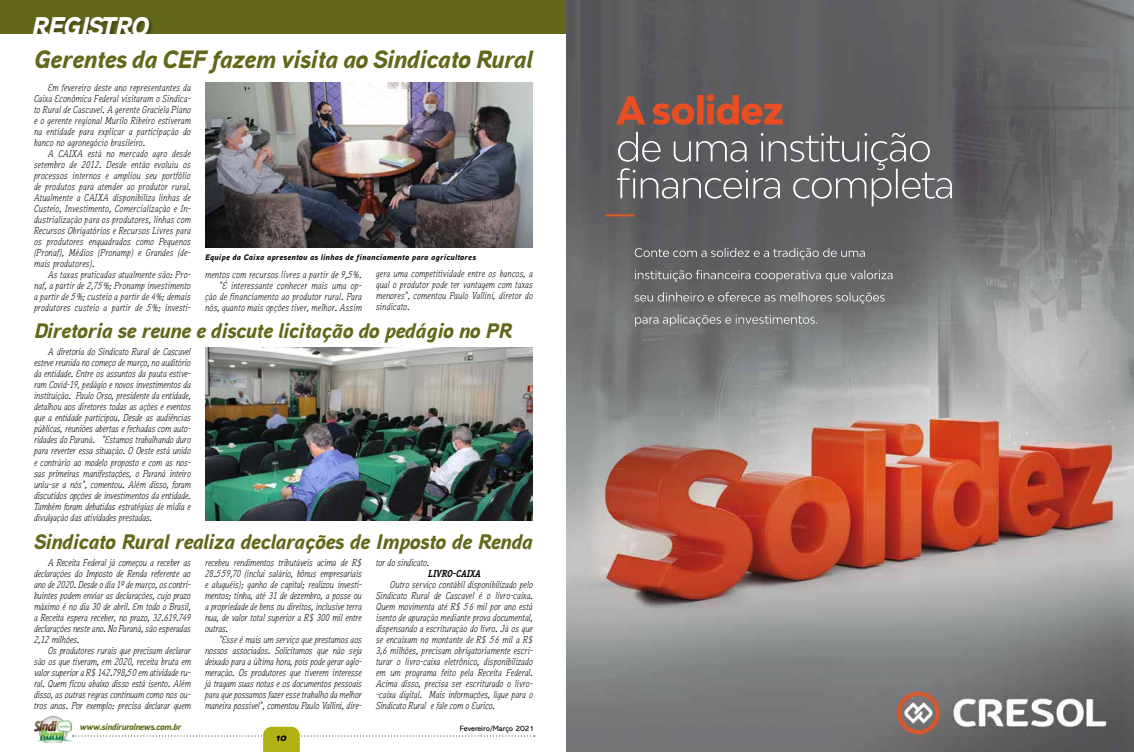
<style>
.page{position:relative;width:1134px;height:752px;background:#fff}
.page>*{position:absolute;margin:0;border:0;box-sizing:border-box;transform-origin:0 0}
.t1{font:27px "Aaux Pro Black Italic OSF";letter-spacing:-.06em;color:#fff}
.t2{font:25px "Aaux Pro Black Italic OSF";letter-spacing:-.03em;color:#636719}
.t3{font:21px "Aaux Pro Black Italic OSF";letter-spacing:-.03em;color:#636719}
.t4{font:11px "Aaux Pro Black Italic OSF";color:#000}
.t5{font:italic 300 10px/11px "Aaux Office";color:#000;text-align:justify}
.t6{font:italic 300 10px/11px "Aaux Office";letter-spacing:.02em;color:#000;text-align:right}
.t7{font:italic 700 10px "Aaux Office";color:#000}
.t8{font:9px "Aaux Pro Black Italic OSF";letter-spacing:-.06em;color:#636719}
.t9{font:8px "Aaux Pro Black Italic OSF";letter-spacing:.02em;color:#000}
.t10{font:7.7px "Abadi";color:#000}
</style>
<div class="page">
<svg style="left:73px;top:726px;width:462px;height:25px"></svg>
<img style="left:34px;top:716px;width:37px;height:26px">
<div style="left:0;top:0;width:567px;height:34px;background:#636719"></div>
<div style="left:31px;top:16px;width:123px;height:25px;background:#000;opacity:.35"></div>
<div style="left:0;top:34px;width:567px;height:12px;background:#fff"></div>
<img style="left:205px;top:82px;width:328px;height:166px">
<img style="left:205px;top:347px;width:328px;height:173px">
<img style="left:567px;top:0;width:567px;height:751px">
<h1 class="t1" style="left:31px;top:9px;width:119px">REGISTRO</h1>
<h2 class="t2" style="left:34px;top:43px;width:500px">Gerentes da CEF fazem visita ao Sindicato Rural</h2>
<p class="t5" style="left:34px;top:82px;width:158px;text-indent:14px">Em fevereiro deste ano representantes da Caixa Econômica Federal visitaram o Sindica&shy;to Rural de Cascavel. A gerente Graciela Piano e o gerente regional Murilo Ribeiro estiveram na entidade para explicar a participação do banco no agronegócio brasileiro.</p>
<p class="t5" style="left:34px;top:148px;width:158px;text-indent:14px">A CAIXA está no mercado agro desde setembro de 2012. Desde então evoluiu os processos internos e ampliou seu portfólio de produtos para atender ao produtor rural.<br>Atualmente a CAIXA disponibiliza linhas de Custeio, Investimento, Comercialização e In&shy;dustrialização para os produtores, linhas com Recursos Obrigatórios e Recursos Livres para os produtores enquadrados como Pequenos (Pronaf), Médios (Pronamp) e Grandes (de&shy;mais produtores).</p>
<p class="t5" style="left:34px;top:269px;width:158px;text-indent:14px">As taxas praticadas atualmente são: Pro&shy;naf, a partir de 2,75%; Pronamp investimento a partir de 5%; custeio a partir de 4%; demais produtores custeio a partir de 5%; investi-</p>
<p class="t9" style="left:205px;top:252px;width:272px">Equipe da Caixa apresentou as linhas de financiamento para agricultores</p>
<p class="t6" style="left:205px;top:268px;width:158px">mentos com recursos livres a partir de 9,5%. “É interessante conhecer mais uma op&shy;ção de financiamento ao produtor rural. Para nós, quanto mais opções tiver, melhor. Assim</p>
<p class="t5" style="left:376px;top:268px;width:158px">gera uma competitividade entre os bancos, a qual o produtor pode ter vantagem com taxas menores”, comentou Paulo Vallini, diretor do sindicato.</p>
<h3 class="t3" style="left:34px;top:317px;width:479px">Diretoria se reune e discute licitação do pedágio no PR</h3>
<p class="t5" style="left:34px;top:346px;width:158px;text-indent:14px">A diretoria do Sindicato Rural de Cascavel esteve reunida no começo de março, no auditório da entidade. Entre os assuntos da pauta estive&shy;ram Covid-19, pedágio e novos investimentos da instituição. Paulo Orso, presidente da entidade, detalhou aos diretores todas as ações e eventos que a entidade participou. Desde as audiências públicas, reuniões abertas e fechadas com auto&shy;ridades do Paraná. “Estamos trabalhando duro para reverter essa situação. O Oeste está unido e contrário ao modelo proposto e com as nos&shy;sas primeiras manifestações, o Paraná inteiro uniu-se a nós”, comentou. Além disso, foram discutidos opções de investimentos da entidade.<br>Também foram debatidas estratégias de mídia e divulgação das atividades prestadas.</p>
<h3 class="t3" style="left:34px;top:527px;width:500px">Sindicato Rural realiza declarações de Imposto de Renda</h3>
<p class="t5" style="left:34px;top:557px;width:158px;text-indent:14px">A Receita Federal já começou a receber as declarações do Imposto de Renda referente ao ano de 2020. Desde o dia 1º de março, os contri&shy;buintes podem enviar as declarações, cujo prazo máximo é no dia 30 de abril. Em todo o Brasil, a Receita espera receber, no prazo, 32.619.749 declarações neste ano. No Paraná, são esperadas 2,12 milhões.</p>
<p class="t5" style="left:34px;top:645px;width:158px;text-indent:14px">Os produtores rurais que precisam declarar são os que tiveram, em 2020, receita bruta em valor superior a R$ 142.798,50 em atividade ru&shy;ral. Quem ficou abaixo disso está isento. Além disso, as outras regras continuam como nos ou&shy;tros anos. Por exemplo: precisa declarar quem</p>
<p class="t8" style="left:80px;top:721px;width:103px">www.sindiruralnews.com.br</p>
<p class="t5" style="left:205px;top:556px;width:158px">recebeu rendimentos tributáveis acima de R$ 28.559,70 (inclui salário, bônus empresariais e aluguéis); ganho de capital; realizou investi&shy;mentos; tinha, até 31 de dezembro, a posse ou a propriedade de bens ou direitos, inclusive terra nua, de valor total superior a R$ 300 mil entre outras.</p>
<p class="t5" style="left:205px;top:633px;width:158px;text-indent:14px">“Esse é mais um serviço que prestamos aos nossos associados. Solicitamos que não seja deixado para a última hora, pois pode gerar aglo&shy;meração. Os produtores que tiverem interesse já tragam suas notas e os documentos pessoais para que possamos fazer esse trabalho da melhor maneira possível”, comentou Paulo Vallini, dire-</p>
<p class="t4" style="left:276px;top:729px;width:12px">10</p>
<p class="t5" style="left:376px;top:557px;width:55px">tor do sindicato.</p>
<p class="t7" style="left:428px;top:567px;width:54px">LIVRO-CAIXA</p>
<p class="t5" style="left:376px;top:579px;width:158px;text-indent:14px">Outro serviço contábil disponibilizado pelo Sindicato Rural de Cascavel é o livro-caixa.<br>Quem movimenta até R$ 56 mil por ano está isento de apuração mediante prova documental, dispensando a escrituração do livro. Já os que se encaixam no montante de R$ 56 mil a R$ 3,6 milhões, precisam obrigatoriamente escri&shy;turar o livro-caixa eletrônico, disponibilizado em um programa feito pela Receita Federal.<br>Acima disso, precisa ser escriturado o livro--caixa digital. Mais informações, ligue para o Sindicato Rural e fale com o Eurico.</p>
<p class="t10" style="left:460px;top:724px;width:76px">Fevereiro/Março 2021</p>
</div>
